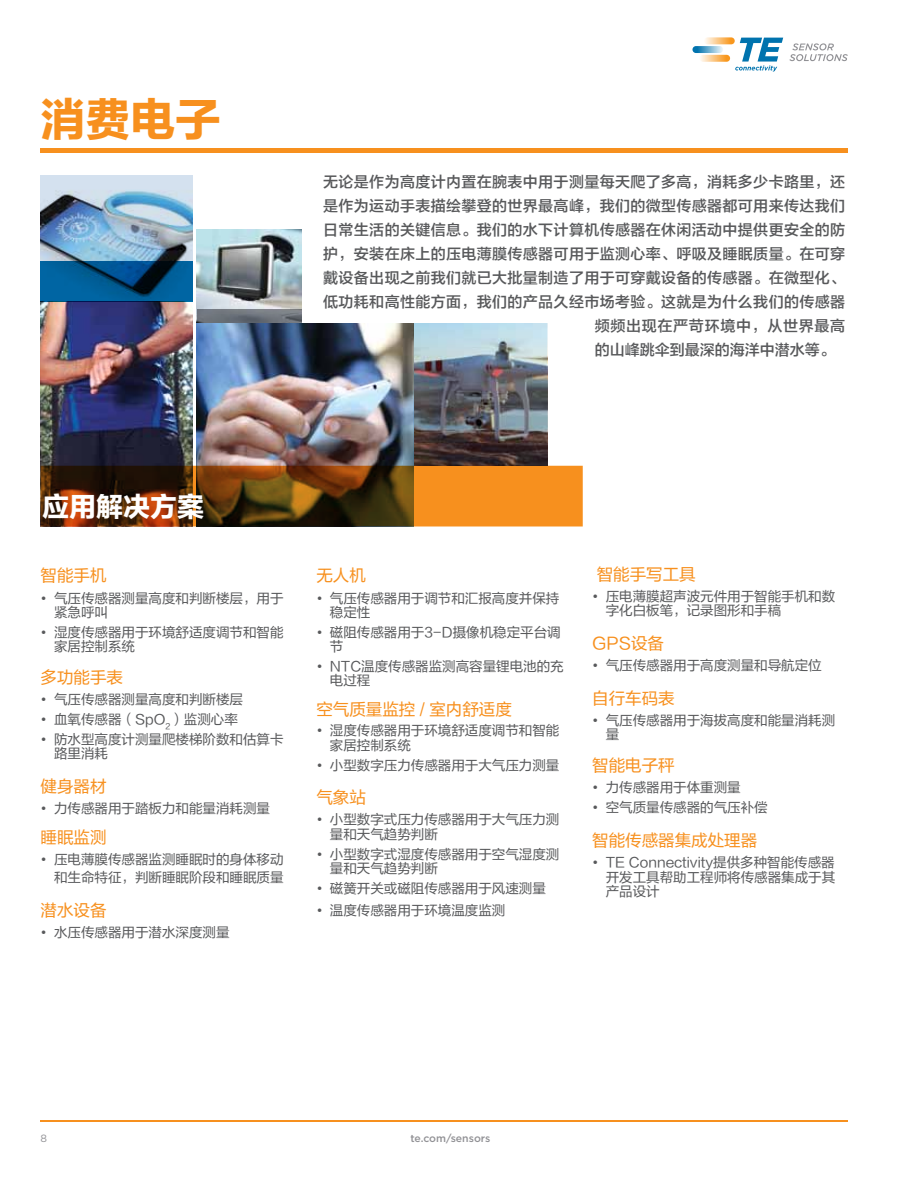
<style>
.page{position:relative;width:918px;height:1188px;background:#fff}
.page>*{position:absolute;margin:0;border:0;box-sizing:border-box;transform-origin:0 0}
.t1{font:45px "FZLTDHJW GB1 0";color:#f7901e}
.t2{font:27px "FZLTDHJW GB1 0";color:#fff}
.t3{font:16.5px "FZLTHJW GB1 0";color:#f7901e}
.t4{font:15px "FZLTZHJW GB1 0";letter-spacing:.025em;color:#58595b}
.t5{font:15px "FZLTZHJW GB1 0";letter-spacing:.045em;color:#58595b}
.t6{font:15px "FZLTZHJW GB1 0";color:#58595b}
.t7{font:13.5px/14.4px "FZLTHJW GB1 0";color:#58595b}
.t8{font:500 10.5px "Gotham";color:#919195}
.t9{font:10.5px "Gotham";color:#919195}
.s1{font-family:"Gotham"}
</style>
<div class="page">
<svg style="left:704px;top:37px;width:31px;height:7px"></svg>
<svg style="left:699px;top:55px;width:31px;height:7px"></svg>
<svg style="left:692px;top:46px;width:31px;height:7px"></svg>
<svg style="left:735px;top:38px;width:48px;height:34px"></svg>
<svg style="left:789px;top:43px;width:59px;height:18px"></svg>
<hr style="left:40px;top:1120px;width:808px;height:2px;background:#f7901e">
<img style="left:197px;top:229px;width:104px;height:81px">
<svg style="left:197px;top:310px;width:105px;height:13px"></svg>
<img style="left:197px;top:323px;width:217px;height:143px">
<img style="left:40px;top:301px;width:153px;height:165px">
<hr style="left:40px;top:148px;width:808px;height:4px;background:#f7901e">
<img style="left:414px;top:323px;width:133px;height:143px">
<img style="left:40px;top:176px;width:153px;height:85px">
<svg style="left:40px;top:261px;width:153px;height:40px"></svg>
<svg style="left:40px;top:466px;width:543px;height:60px"></svg>
<h1 class="t1" style="left:40px;top:95px;width:181px">消费电子</h1>
<p class="t4" style="left:323px;top:174px;width:523px">无论是作为高度计内置在腕表中用于测量每天爬了多高，消耗多少卡路里，还</p>
<p class="t4" style="left:323px;top:198px;width:523px">是作为运动手表描绘攀登的世界最高峰，我们的微型传感器都可用来传达我们</p>
<p class="t4" style="left:323px;top:222px;width:523px">日常生活的关键信息。我们的水下计算机传感器在休闲活动中提供更安全的防</p>
<p class="t4" style="left:323px;top:246px;width:523px">护，安装在床上的压电薄膜传感器可用于监测心率、呼吸及睡眠质量。在可穿</p>
<p class="t4" style="left:323px;top:270px;width:523px">戴设备出现之前我们就已大批量制造了用于可穿戴设备的传感器。在微型化、</p>
<p class="t4" style="left:323px;top:294px;width:523px">低功耗和高性能方面，我们的产品久经市场考验。这就是为什么我们的传感器</p>
<p class="t5" style="left:595px;top:318px;width:252px">频频出现在严苛环境中，从世界最高</p>
<p class="t6" style="left:595px;top:342px;width:241px">的山峰跳伞到最深的海洋中潜水等。</p>
<h2 class="t2" style="left:42px;top:492px;width:163px">应用解决方案</h2>
<p class="t3" style="left:40px;top:567px;width:67px">智能手机</p>
<p class="t7" style="left:54px;top:591px;width:231px;text-indent:-14px"><span class="s1">•</span> 气压传感器测量高度和判断楼层，用于紧急呼叫</p>
<p class="t7" style="left:54px;top:625px;width:231px;text-indent:-14px"><span class="s1">•</span> 湿度传感器用于环境舒适度调节和智能家居控制系统</p>
<p class="t3" style="left:40px;top:668px;width:84px">多功能手表</p>
<p class="t7" style="left:40px;top:693px;width:204px"><span class="s1">•</span> 气压传感器测量高度和判断楼层</p>
<p class="t7" style="left:40px;top:713px;width:199px"><span class="s1">•</span> 血氧传感器（SpO<sub>2</sub>）监测心率</p>
<p class="t7" style="left:54px;top:732px;width:231px;text-indent:-14px"><span class="s1">•</span> 防水型高度计测量爬楼梯阶数和估算卡路里消耗</p>
<p class="t3" style="left:40px;top:777px;width:67px">健身器材</p>
<p class="t7" style="left:40px;top:802px;width:231px"><span class="s1">•</span> 力传感器用于踏板力和能量消耗测量</p>
<p class="t3" style="left:40px;top:829px;width:67px">睡眠监测</p>
<p class="t7" style="left:40px;top:851px;width:244px;line-height:18px;text-align:right"><span class="s1">•</span> 压电薄膜传感器监测睡眠时的身体移动和生命特征，判断睡眠阶段和睡眠质量</p>
<p class="t3" style="left:40px;top:901px;width:67px">潜水设备</p>
<p class="t7" style="left:40px;top:926px;width:190px"><span class="s1">•</span> 水压传感器用于潜水深度测量</p>
<p class="t3" style="left:316px;top:567px;width:51px">无人机</p>
<p class="t7" style="left:330px;top:591px;width:231px;text-indent:-14px"><span class="s1">•</span> 气压传感器用于调节和汇报高度并保持稳定性</p>
<p class="t7" style="left:330px;top:625px;width:232px;text-indent:-14px"><span class="s1">•</span> 磁阻传感器用于3-D摄像机稳定平台调节</p>
<p class="t7" style="left:330px;top:659px;width:235px;text-indent:-14px"><span class="s1">•</span> NTC温度传感器监测高容量锂电池的充电过程</p>
<p class="t3" style="left:316px;top:701px;width:197px">空气质量监控 / 室内舒适度</p>
<p class="t7" style="left:330px;top:724px;width:231px;text-indent:-14px"><span class="s1">•</span> 湿度传感器用于环境舒适度调节和智能家居控制系统</p>
<p class="t7" style="left:316px;top:758px;width:244px"><span class="s1">•</span> 小型数字压力传感器用于大气压力测量</p>
<p class="t3" style="left:316px;top:788px;width:51px">气象站</p>
<p class="t7" style="left:330px;top:813px;width:231px;text-indent:-14px"><span class="s1">•</span> 小型数字式压力传感器用于大气压力测量和天气趋势判断</p>
<p class="t7" style="left:330px;top:847px;width:231px;text-indent:-14px"><span class="s1">•</span> 小型数字式湿度传感器用于空气湿度测量和天气趋势判断</p>
<p class="t7" style="left:316px;top:881px;width:231px"><span class="s1">•</span> 磁簧开关或磁阻传感器用于风速测量</p>
<p class="t7" style="left:316px;top:903px;width:190px"><span class="s1">•</span> 温度传感器用于环境温度监测</p>
<p class="t3" style="left:597px;top:565px;width:100px">智能手写工具</p>
<p class="t7" style="left:606px;top:589px;width:231px;text-indent:-14px"><span class="s1">•</span> 压电薄膜超声波元件用于智能手机和数字化白板笔，记录图形和手稿</p>
<p class="t3" style="left:592px;top:634px;width:73px">GPS设备</p>
<p class="t7" style="left:592px;top:659px;width:231px"><span class="s1">•</span> 气压传感器用于高度测量和导航定位</p>
<p class="t3" style="left:592px;top:689px;width:84px">自行车码表</p>
<p class="t7" style="left:606px;top:714px;width:231px;text-indent:-14px"><span class="s1">•</span> 气压传感器用于海拔高度和能量消耗测量</p>
<p class="t3" style="left:592px;top:757px;width:84px">智能电子秤</p>
<p class="t7" style="left:592px;top:781px;width:150px"><span class="s1">•</span> 力传感器用于体重测量</p>
<p class="t7" style="left:592px;top:801px;width:177px"><span class="s1">•</span> 空气质量传感器的气压补偿</p>
<p class="t3" style="left:592px;top:831px;width:166px">智能传感器集成处理器</p>
<p class="t7" style="left:606px;top:856px;width:231px;text-align:justify;text-indent:-14px"><span class="s1">•</span> TE Connectivity提供多种智能传感器开发工具帮助工程师将传感器集成于其产品设计</p>
<p class="t9" style="left:40px;top:1132px;width:8px">8</p>
<p class="t8" style="left:410px;top:1132px;width:82px">te.com/sensors</p>
</div>
